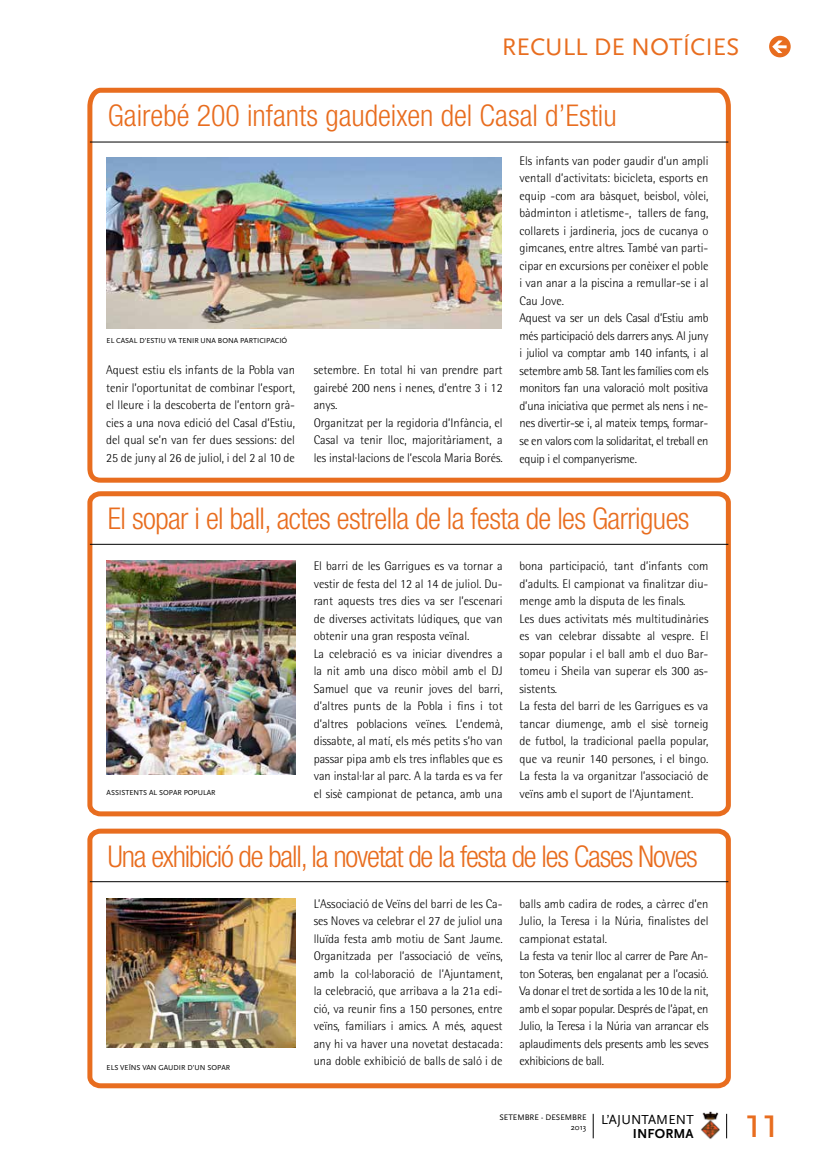
<style>
.page{position:relative;width:815px;height:1170px;background:#fff}
.page>*{position:absolute;margin:0;border:0;box-sizing:border-box;transform-origin:0 0}
.t1{font:45px "Scala Sans";color:#e86d1f}
.t2{font:300 condensed 30px "Helvetica Neue LT";letter-spacing:-.04em;color:#e86d1f}
.t3{font:300 condensed 30px "Helvetica Neue LT";letter-spacing:-.02em;color:#e86d1f}
.t4{font:300 condensed 30px "Helvetica Neue LT";color:#e86d1f}
.t5{font:25px "Scala Sans";color:#e86d1f}
.t6{font:13.62px "Scala Sans";letter-spacing:.01em;color:#000}
.t7{font:700 13.62px "Scala Sans";letter-spacing:.01em;color:#000}
.t8{font:300 12.5px/17.5px "Rotis Semi Sans";color:#000}
.t9{font:300 12.5px/17.5px "Rotis Semi Sans";letter-spacing:-.02em;color:#000}
.t10{font:8.38px/10px "Scala Sans";color:#000;text-align:right}
.t11{font:7.5px "Scala Sans";color:#000}
</style>
<div class="page">
<div style="left:769px;top:36px;width:22px;height:21px;background:#e86d1f;border-radius:50%"></div>
<svg style="left:772px;top:40px;width:15px;height:13px"></svg>
<svg style="left:593px;top:1113px;width:1px;height:25px"></svg>
<svg style="left:726px;top:1113px;width:1px;height:25px"></svg>
<img style="left:701px;top:1111px;width:18px;height:28px">
<svg style="left:87px;top:87px;width:644px;height:396px"></svg>
<img style="left:87px;top:491px;width:644px;height:326px">
<svg style="left:87px;top:828px;width:644px;height:261px"></svg>
<hr style="left:90px;top:142px;width:638px;height:1px;background:#000">
<hr style="left:90px;top:544px;width:638px;height:1px;background:#000">
<hr style="left:90px;top:881px;width:638px;height:1px;background:#000">
<img style="left:107px;top:158px;width:395px;height:171px">
<h3 class="t5" style="left:502px;top:33px;width:239px">RECULL DE NOTÍCIES</h3>
<h2 class="t4" style="left:108px;top:98px;width:510px">Gairebé 200 infants gaudeixen del Casal d’Estiu</h2>
<p class="t11" style="left:107px;top:336px;width:182px">EL CASAL D’ESTIU VA TENIR UNA BONA PARTICIPACIÓ</p>
<p class="t8" style="left:106px;top:361px;width:191px;text-align:justify">Aquest estiu els infants de la Pobla van tenir l’oportunitat de combinar l’esport, el lleure i la descoberta de l’entorn grà&shy;cies a una nova edició del Casal d’Estiu, del qual se’n van fer dues sessions: del 25 de juny al 26 de juliol, i del 2 al 10 de</p>
<p class="t8" style="left:314px;top:361px;width:191px">setembre. En total hi van prendre part gairebé 200 nens i nenes, d’entre 3 i 12 anys.<br>Organitzat per la regidoria d’Infància, el Casal va tenir lloc, majoritàriament, a les instal·lacions de l’escola Maria Borés.</p>
<p class="t9" style="left:519px;top:152px;width:190px">Els infants van poder gaudir d’un ampli ventall d’activitats: bicicleta, esports en equip -com ara bàsquet, beisbol, vòlei, bàdminton i atletisme-, tallers de fang, collarets i jardineria, jocs de cucanya o gimcanes, entre altres. També van parti&shy;cipar en excursions per conèixer el poble i van anar a la piscina a remullar-se i al Cau Jove.<br>Aquest va ser un dels Casal d’Estiu amb més participació dels darrers anys. Al juny i juliol va comptar amb 140 infants, i al setembre amb 58. Tant les famílies com els monitors fan una valoració molt positiva d’una iniciativa que permet als nens i ne&shy;nes divertir-se i, al mateix temps, formar&shy;se en valors com la solidaritat, el treball en equip i el companyerisme.</p>
<h2 class="t3" style="left:108px;top:501px;width:583px">El sopar i el ball, actes estrella de la festa de les Garrigues</h2>
<p class="t11" style="left:107px;top:788px;width:110px">ASSISTENTS AL SOPAR POPULAR</p>
<p class="t8" style="left:314px;top:557px;width:191px">El barri de les Garrigues es va tornar a vestir de festa del 12 al 14 de juliol. Du&shy;rant aquests tres dies va ser l’escenari de diverses activitats lúdiques, que van obtenir una gran resposta veïnal.<br>La celebració es va iniciar divendres a la nit amb una disco mòbil amb el DJ Samuel que va reunir joves del barri, d’altres punts de la Pobla i fins i tot d’altres poblacions veïnes. L’endemà, dissabte, al matí, els més petits s’ho van passar pipa amb els tres inflables que es van instal·lar al parc. A la tarda es va fer el sisè campionat de petanca, amb una</p>
<p class="t8" style="left:519px;top:557px;width:191px">bona participació, tant d’infants com d’adults. El campionat va finalitzar diu&shy;menge amb la disputa de les finals.<br>Les dues activitats més multitudinàries es van celebrar dissabte al vespre. El sopar popular i el ball amb el duo Bar&shy;tomeu i Sheila van superar els 300 as&shy;sistents.<br>La festa del barri de les Garrigues es va tancar diumenge, amb el sisè torneig de futbol, la tradicional paella popular, que va reunir 140 persones, i el bingo.<br>La festa la va organitzar l’associació de veïns amb el suport de l’Ajuntament.</p>
<h2 class="t2" style="left:108px;top:838px;width:592px">Una exhibició de ball, la novetat de la festa de les Cases Noves</h2>
<p class="t11" style="left:107px;top:1063px;width:125px">ELS VEÏNS VAN GAUDIR D’UN SOPAR</p>
<p class="t8" style="left:314px;top:894px;width:191px;text-align:justify">L’Associació de Veïns del barri de les Ca&shy;ses Noves va celebrar el 27 de juliol una lluïda festa amb motiu de Sant Jaume.<br>Organitzada per l’associació de veïns, amb la col·laboració de l’Ajuntament, la celebració, que arribava a la 21a edi&shy;ció, va reunir fins a 150 persones, entre veïns, familiars i amics. A més, aquest any hi va haver una novetat destacada: una doble exhibició de balls de saló i de</p>
<p class="t9" style="left:519px;top:894px;width:191px">balls amb cadira de rodes, a càrrec d’en Julio, la Teresa i la Núria, finalistes del campionat estatal.<br>La festa va tenir lloc al carrer de Pare An&shy;ton Soteras, ben engalanat per a l’ocasió.<br>Va donar el tret de sortida a les 10 de la nit, amb el sopar popular. Després de l’àpat, en Julio, la Teresa i la Núria van arrancar els aplaudiments dels presents amb les seves exhibicions de ball.</p>
<p class="t10" style="left:499px;top:1112px;width:89px">SETEMBRE - DESEMBRE<br>2013</p>
<p class="t6" style="left:601px;top:1112px;width:94px">L’AJUNTAMENT</p>
<p class="t7" style="left:633px;top:1125px;width:62px">INFORMA</p>
<h1 class="t1" style="left:745px;top:1098px;width:37px">11</h1>
</div>
